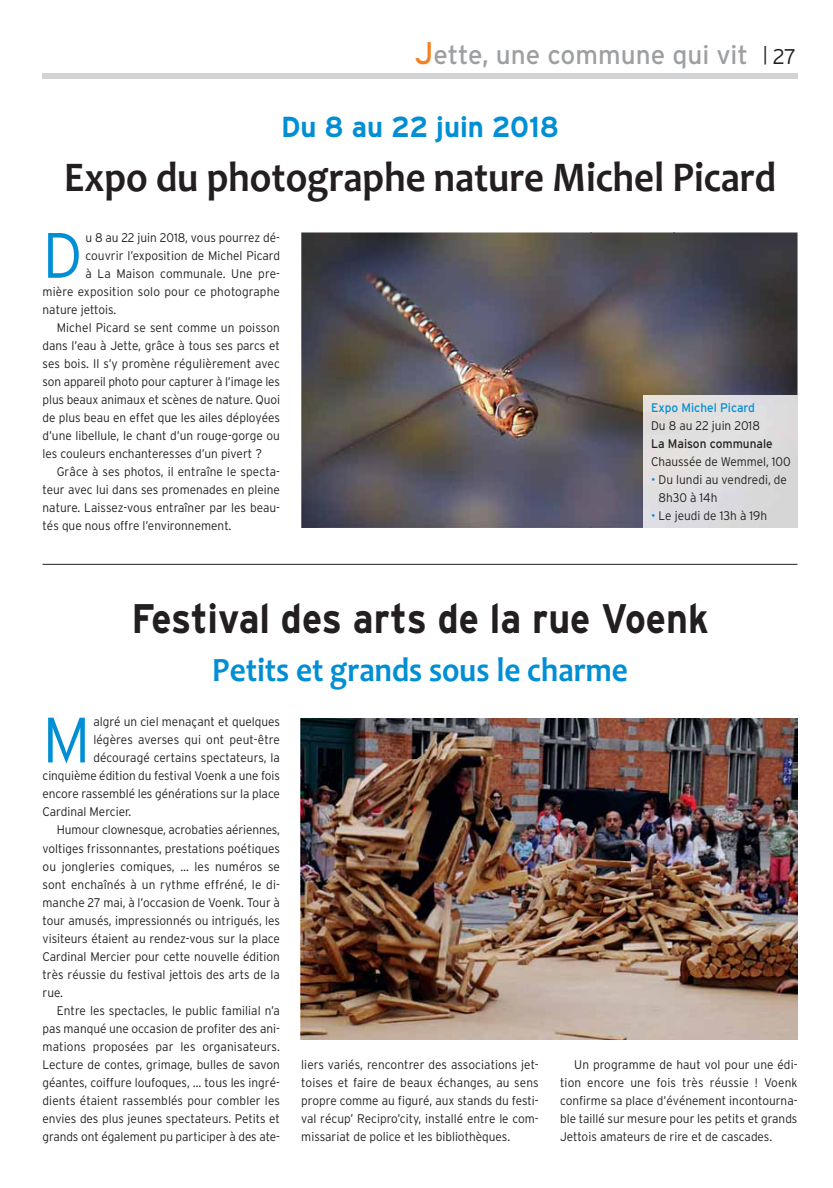
<style>
.page{position:relative;width:833px;height:1188px;background:#fff}
.page>*{position:absolute;margin:0;border:0;box-sizing:border-box;transform-origin:0 0}
.t1{font:300 63.88px "Interstate";color:#008fd4;scale:.95 1}
.t2{font:700 42.62px "Candara";color:#231f20;scale:.91 1}
.t3{font:700 41.25px "Interstate";color:#231f20;scale:.91 1}
.t4{font:700 34.38px "Candara";color:#008fd4;scale:.91 1}
.t5{font:700 28.88px "Interstate";color:#008fd4;scale:.95 1}
.t6{font:26.25px "Interstate";color:#9d9fa1}
.t7{font:300 12.5px/18px "Interstate";color:#231f20;text-align:justify;scale:.95 1}
.t8{font:12.5px "Interstate";color:#231f20;scale:.95 1}
.t9{font:12.5px "Interstate";color:#008fd4;scale:.95 1}
.s1{font-size:31.25px;color:#f5821f}
.s2{font-weight:300;font-size:18.75px;color:#231f20}
.s3{font-weight:300;font-size:21.25px;color:#231f20}
.s4{color:#008fd4}
</style>
<div class="page">
<div style="left:43px;top:73px;width:754px;height:5px;background:#d1d3d4"></div>
<img style="left:301px;top:232px;width:372px;height:295px">
<img style="left:673px;top:232px;width:124px;height:163px">
<img style="left:644px;top:395px;width:153px;height:132px">
<hr style="left:43px;top:564px;width:754px;height:1px;background:#231f20">
<img style="left:301px;top:718px;width:496px;height:321px">
<h3 class="t6" style="left:415px;top:45px;width:383px"><span class="s1">J</span>ette, une commune qui vit <span class="s2">|</span> <span class="s3">27</span></h3>
<h3 class="t5" style="left:281px;top:115px;width:294px">Du 8 au 22 juin 2018</h3>
<h2 class="t2" style="left:64px;top:161px;width:784px">Expo du photographe nature Michel Picard</h2>
<h1 class="t1" style="left:43px;top:231px;width:44px">D</h1>
<p class="t7" style="left:85px;top:229px;width:206px">u 8 au 22 juin 2018, vous pourrez dé-</p>
<p class="t7" style="left:85px;top:247px;width:206px">couvrir l’exposition de Michel Picard</p>
<p class="t7" style="left:85px;top:265px;width:206px">à La Maison communale. Une pre-</p>
<p class="t7" style="left:43px;top:283px;width:251px">mière exposition solo pour ce photographe</p>
<p class="t7" style="left:43px;top:301px;width:79px">nature jettois.</p>
<p class="t7" style="left:57px;top:319px;width:236px">Michel Picard se sent comme un poisson</p>
<p class="t7" style="left:43px;top:337px;width:251px">dans l’eau à Jette, grâce à tous ses parcs et</p>
<p class="t7" style="left:43px;top:355px;width:251px">ses bois. Il s’y promène régulièrement avec</p>
<p class="t7" style="left:43px;top:373px;width:251px">son appareil photo pour capturer à l’image les</p>
<p class="t7" style="left:43px;top:391px;width:251px">plus beaux animaux et scènes de nature. Quoi</p>
<p class="t7" style="left:43px;top:409px;width:251px">de plus beau en effet que les ailes déployées</p>
<p class="t7" style="left:43px;top:427px;width:251px">d’une libellule, le chant d’un rouge-gorge ou</p>
<p class="t7" style="left:43px;top:445px;width:233px">les couleurs enchanteresses d’un pivert ?</p>
<p class="t7" style="left:57px;top:463px;width:236px">Grâce à ses photos, il entraîne le specta-</p>
<p class="t7" style="left:43px;top:481px;width:251px">teur avec lui dans ses promenades en pleine</p>
<p class="t7" style="left:43px;top:499px;width:251px">nature. Laissez-vous entraîner par les beau-</p>
<p class="t7" style="left:43px;top:517px;width:200px">tés que nous offre l’environnement.</p>
<p class="t9" style="left:651px;top:402px;width:111px">Expo Michel Picard</p>
<p class="t7" style="left:651px;top:417px;width:116px">Du 8 au 22 juin 2018</p>
<p class="t8" style="left:651px;top:438px;width:130px">La Maison communale</p>
<p class="t7" style="left:651px;top:453px;width:148px">Chaussée de Wemmel, 100</p>
<p class="t7" style="left:658px;top:471px;width:137px;text-indent:-7px"><span class="s4">•</span> Du lundi au vendredi, de<br>8h30 à 14h</p>
<p class="t7" style="left:651px;top:507px;width:124px"><span class="s4">•</span> Le jeudi de 13h à 19h</p>
<h3 class="t3" style="left:131px;top:602px;width:636px">Festival des arts de la rue Voenk</h3>
<h3 class="t4" style="left:212px;top:656px;width:458px">Petits et grands sous le charme</h3>
<h1 class="t1" style="left:43px;top:715px;width:52px">M</h1>
<p class="t7" style="left:93px;top:713px;width:198px">algré un ciel menaçant et quelques</p>
<p class="t7" style="left:93px;top:731px;width:198px">légères averses qui ont peut-être</p>
<p class="t7" style="left:93px;top:749px;width:198px">découragé certains spectateurs, la</p>
<p class="t7" style="left:43px;top:767px;width:251px">cinquième édition du festival Voenk a une fois</p>
<p class="t7" style="left:43px;top:785px;width:251px">encore rassemblé les générations sur la place</p>
<p class="t7" style="left:43px;top:803px;width:95px">Cardinal Mercier.</p>
<p class="t7" style="left:57px;top:821px;width:236px">Humour clownesque, acrobaties aériennes,</p>
<p class="t7" style="left:43px;top:839px;width:251px">voltiges frissonnantes, prestations poétiques</p>
<p class="t7" style="left:43px;top:857px;width:251px">ou jongleries comiques, … les numéros se</p>
<p class="t7" style="left:43px;top:875px;width:251px">sont enchaînés à un rythme effréné, le di-</p>
<p class="t7" style="left:43px;top:893px;width:251px">manche 27 mai, à l’occasion de Voenk. Tour à</p>
<p class="t7" style="left:43px;top:911px;width:251px">tour amusés, impressionnés ou intrigués, les</p>
<p class="t7" style="left:43px;top:929px;width:251px">visiteurs étaient au rendez-vous sur la place</p>
<p class="t7" style="left:43px;top:947px;width:251px">Cardinal Mercier pour cette nouvelle édition</p>
<p class="t7" style="left:43px;top:965px;width:251px">très réussie du festival jettois des arts de la</p>
<p class="t7" style="left:43px;top:983px;width:23px">rue.</p>
<p class="t7" style="left:57px;top:1001px;width:236px">Entre les spectacles, le public familial n’a</p>
<p class="t7" style="left:43px;top:1019px;width:251px">pas manqué une occasion de profiter des ani-</p>
<p class="t7" style="left:42px;top:1037px;width:251px">mations proposées par les organisateurs.</p>
<p class="t7" style="left:42px;top:1055px;width:251px">Lecture de contes, grimage, bulles de savon</p>
<p class="t7" style="left:43px;top:1073px;width:251px">géantes, coiffure loufoques, … tous les ingré-</p>
<p class="t7" style="left:43px;top:1091px;width:251px">dients étaient rassemblés pour combler les</p>
<p class="t7" style="left:42px;top:1109px;width:251px">envies des plus jeunes spectateurs. Petits et</p>
<p class="t7" style="left:43px;top:1127px;width:251px">grands ont également pu participer à des ate-</p>
<p class="t7" style="left:301px;top:1055px;width:251px">liers variés, rencontrer des associations jet&shy;toises et faire de beaux échanges, au sens propre comme au figuré, aux stands du festi&shy;val récup’ Recipro’city, installé entre le com&shy;missariat de police et les bibliothèques.</p>
<p class="t7" style="left:560px;top:1055px;width:251px;text-indent:14px">Un programme de haut vol pour une édi&shy;tion encore une fois très réussie ! Voenk confirme sa place d’événement incontourna&shy;ble taillé sur mesure pour les petits et grands Jettois amateurs de rire et de cascades.</p>
</div>
